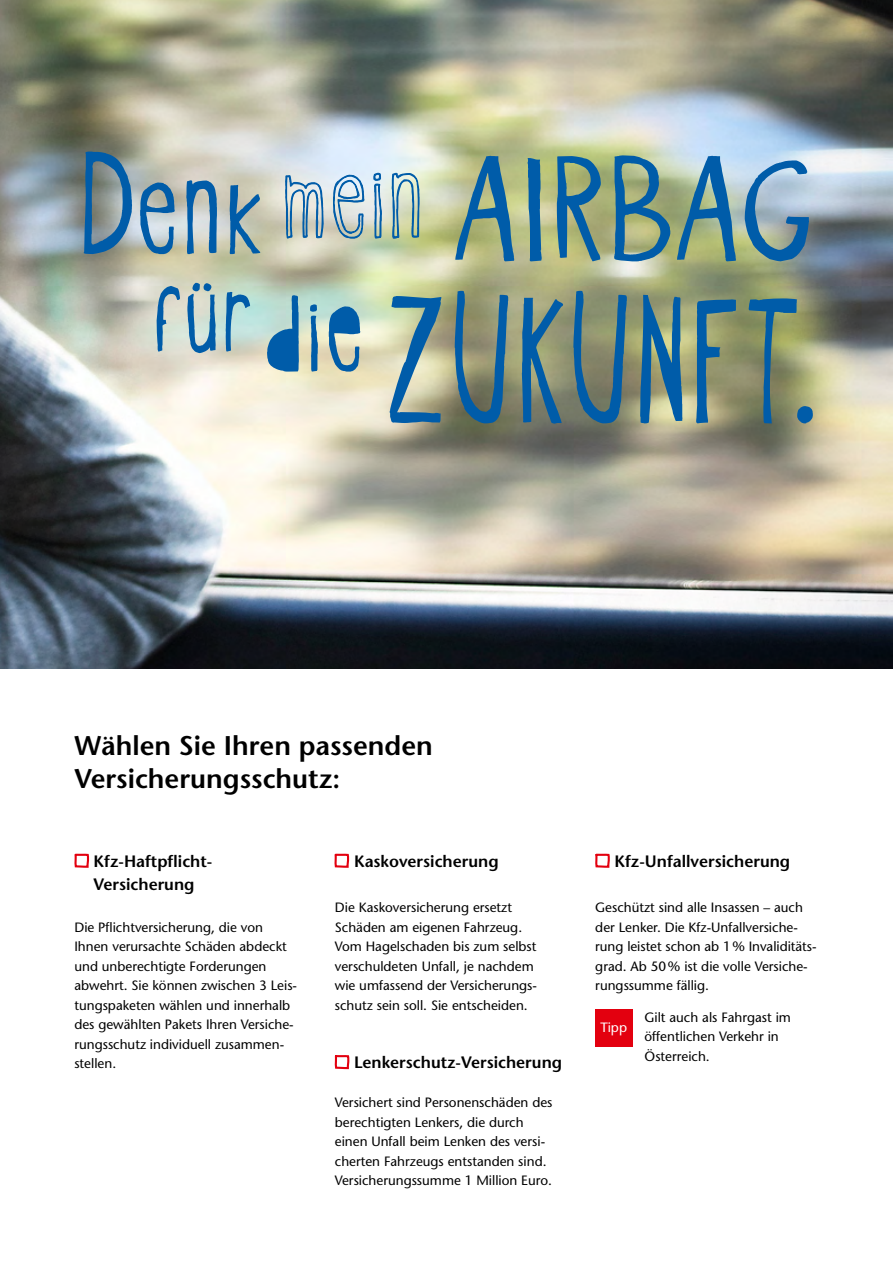
<style>
.page{position:relative;width:893px;height:1263px;background:#fff}
.page>*{position:absolute;margin:0;border:0;box-sizing:border-box;transform-origin:0 0}
.t1{font:198.75px "Oyster CEE";letter-spacing:.03em;color:#005ca9}
.t2{font:164.55px "Oyster CEE";letter-spacing:.03em;color:#005ca9;scale:1.21 1}
.t3{font:129.45px "Oyster CEE";color:#005ca9}
.t4{font:600 27px/33px "Stone Sans";color:#000}
.t5{font:600 16.5px/22.5px "Stone Sans";color:#000}
.t6{font:13.5px/19.5px "Stone Sans";color:#000}
.t7{font:13.5px "Stone Sans";color:#fff}
.s1{font-size:161.7px}
.s2{font-family:"Oyster Outline CEE";font-size:142.05px}
.s3{font-family:"Oyster Stencil CEE";font-size:147.3px}
</style>
<div class="page">
<img style="left:0;top:0;width:893px;height:669px">
<svg style="left:285px;top:168px;width:39px;height:71px;background:#a7becb"></svg>
<svg style="left:333px;top:174px;width:32px;height:65px;background:#a3bece"></svg>
<svg style="left:373px;top:172px;width:9px;height:67px"></svg>
<svg style="left:391px;top:172px;width:29px;height:67px;background:#9ebcb8"></svg>
<div style="left:595px;top:1009px;width:37px;height:38px;background:#e3000f"></div>
<svg style="left:74px;top:853px;width:15px;height:15px"></svg>
<svg style="left:334px;top:853px;width:16px;height:15px"></svg>
<svg style="left:595px;top:853px;width:15px;height:15px"></svg>
<svg style="left:334px;top:1055px;width:16px;height:15px"></svg>
<h2 class="t2" style="left:81px;top:128px;width:607px"><span class="s1">Denk</span><span class="s2">mein</span> AIRBAG</h2>
<h1 class="t1" style="left:387px;top:263px;width:433px">ZUKUNFT.</h1>
<h3 class="t3" style="left:154px;top:247px;width:211px">für<span class="s3">die</span></h3>
<h3 class="t4" style="left:74px;top:729px;width:360px">Wählen Sie Ihren passenden<br>Versicherungsschutz:</h3>
<p class="t5" style="left:94px;top:850px;width:120px">Kfz-Haftpflicht-<br>Versicherung</p>
<p class="t6" style="left:74px;top:917px;width:224px">Die Pflichtversicherung, die von<br>Ihnen verursachte Schäden abdeckt und unberechtigte Forderungen abwehrt. Sie können zwischen 3 Leis&shy;tungspaketen wählen und innerhalb des gewählten Pakets Ihren Versiche&shy;rungsschutz individuell zusammen&shy;stellen.</p>
<p class="t5" style="left:354px;top:850px;width:146px">Kaskoversicherung</p>
<p class="t6" style="left:335px;top:898px;width:204px">Die Kaskoversicherung ersetzt<br>Schäden am eigenen Fahrzeug.<br>Vom Hagelschaden bis zum selbst verschuldeten Unfall, je nachdem wie umfassend der Versicherungs&shy;schutz sein soll. Sie entscheiden.</p>
<p class="t5" style="left:354px;top:1051px;width:210px">Lenkerschutz-Versicherung</p>
<p class="t6" style="left:335px;top:1093px;width:219px">Versichert sind Personenschäden des berechtigten Lenkers, die durch einen Unfall beim Lenken des versi&shy;cherten Fahrzeugs entstanden sind.<br>Versicherungssumme 1 Million Euro.</p>
<p class="t5" style="left:614px;top:850px;width:177px">Kfz-Unfallversicherung</p>
<p class="t6" style="left:595px;top:898px;width:222px">Geschützt sind alle Insassen – auch der Lenker. Die Kfz-Unfallversiche&shy;rung leistet schon ab 1% Invaliditäts&shy;grad. Ab 50% ist die volle Versiche&shy;rungssumme fällig.</p>
<p class="t7" style="left:600px;top:1019px;width:28px">Tipp</p>
<p class="t6" style="left:645px;top:1007px;width:148px">Gilt auch als Fahrgast im öffentlichen Verkehr in<br>Österreich.</p>
</div>
